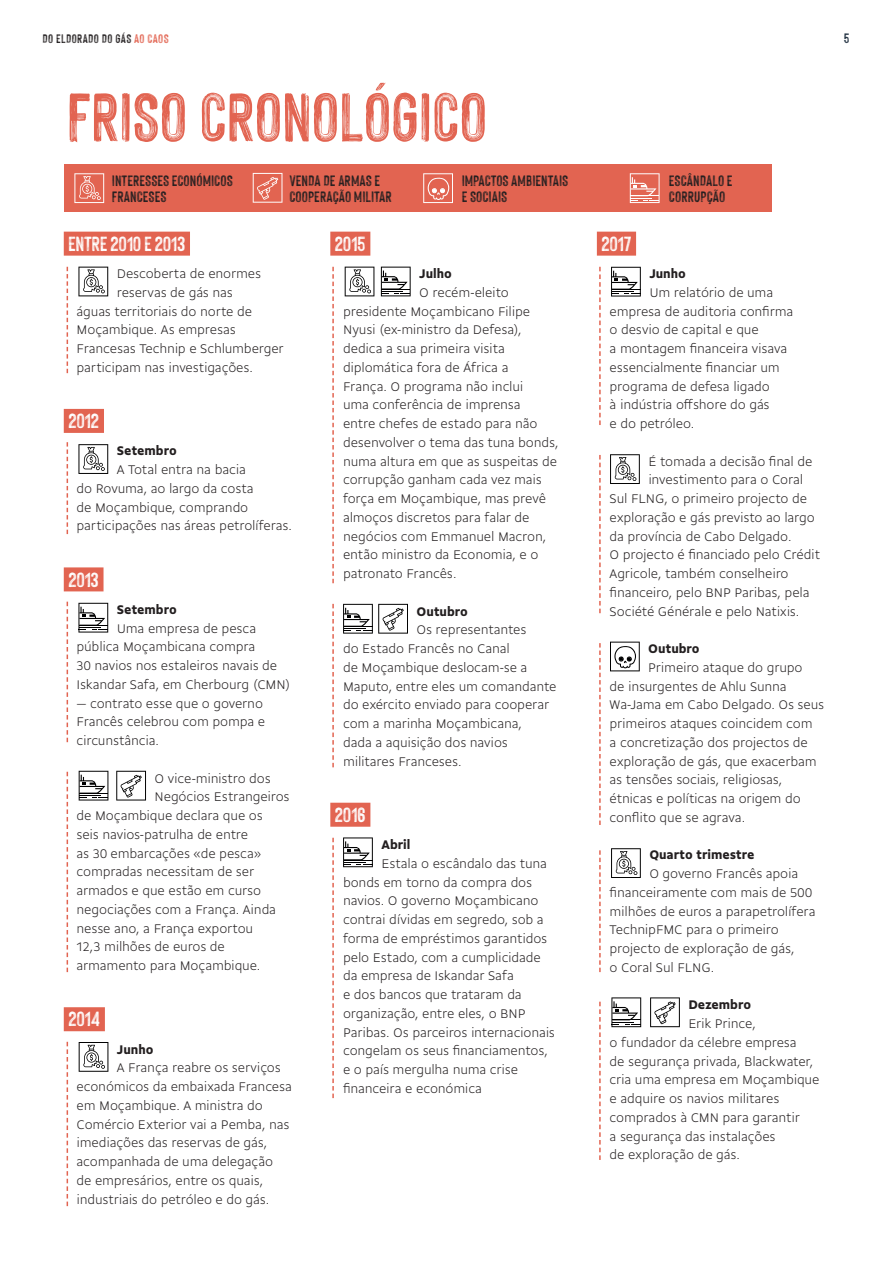
<style>
.page{position:relative;width:893px;height:1263px;background:#fff}
.page>*{position:absolute;margin:0;border:0;box-sizing:border-box;transform-origin:0 0}
.t1{font:75px "Hackney Vector";letter-spacing:-.01em;color:#e26451}
.t2{font:22.5px "Hackney Vector";letter-spacing:-.02em;color:#fff}
.t3{font:16.5px/16.5px "Hackney Vector";color:#231f20}
.t4{font:15px "Hackney Vector";color:#203040}
.t5{font:300 13.5px/18.8px "Gemeli";letter-spacing:-.015em;color:#231f20}
.t6{font:900 13.5px "Gemeli";letter-spacing:-.005em;color:#231f20}
.t7{font:13.5px "Hackney Vector";letter-spacing:.025em;color:#231f20}
.s1{color:#e26451}
</style>
<div class="page">
<div style="left:65px;top:164px;width:707px;height:48px;background:#e26451"></div>
<div style="left:64px;top:232px;width:126px;height:24px;background:#e26451"></div>
<div style="left:64px;top:409px;width:40px;height:24px;background:#e26451"></div>
<div style="left:64px;top:567px;width:40px;height:24px;background:#e26451"></div>
<div style="left:64px;top:1007px;width:41px;height:24px;background:#e26451"></div>
<div style="left:330px;top:232px;width:40px;height:24px;background:#e26451"></div>
<div style="left:330px;top:803px;width:40px;height:24px;background:#e26451"></div>
<div style="left:597px;top:232px;width:39px;height:24px;background:#e26451"></div>
<svg style="left:74px;top:173px;width:30px;height:30px"></svg>
<svg style="left:253px;top:173px;width:29px;height:30px"></svg>
<svg style="left:423px;top:173px;width:30px;height:30px"></svg>
<svg style="left:630px;top:173px;width:30px;height:30px"></svg>
<svg style="left:78px;top:267px;width:30px;height:29px"></svg>
<svg style="left:78px;top:444px;width:30px;height:30px"></svg>
<svg style="left:78px;top:603px;width:30px;height:29px"></svg>
<svg style="left:79px;top:771px;width:29px;height:29px"></svg>
<svg style="left:116px;top:771px;width:30px;height:29px"></svg>
<svg style="left:79px;top:1042px;width:29px;height:30px"></svg>
<svg style="left:345px;top:267px;width:29px;height:29px"></svg>
<svg style="left:381px;top:267px;width:30px;height:29px"></svg>
<svg style="left:343px;top:604px;width:65px;height:30px"></svg>
<svg style="left:343px;top:837px;width:30px;height:30px"></svg>
<svg style="left:611px;top:267px;width:30px;height:30px"></svg>
<svg style="left:610px;top:454px;width:30px;height:30px"></svg>
<svg style="left:610px;top:642px;width:30px;height:29px"></svg>
<svg style="left:611px;top:848px;width:30px;height:30px"></svg>
<svg style="left:611px;top:997px;width:30px;height:30px"></svg>
<svg style="left:650px;top:997px;width:30px;height:30px"></svg>
<svg style="left:67px;top:267px;width:1px;height:106px"></svg>
<svg style="left:67px;top:442px;width:1px;height:92px"></svg>
<svg style="left:67px;top:602px;width:1px;height:140px"></svg>
<svg style="left:67px;top:772px;width:1px;height:200px"></svg>
<svg style="left:67px;top:1042px;width:1px;height:164px"></svg>
<svg style="left:332px;top:267px;width:2px;height:316px"></svg>
<svg style="left:332px;top:604px;width:2px;height:163px"></svg>
<svg style="left:332px;top:838px;width:2px;height:260px"></svg>
<svg style="left:599px;top:267px;width:2px;height:158px"></svg>
<svg style="left:599px;top:455px;width:2px;height:158px"></svg>
<svg style="left:599px;top:643px;width:2px;height:182px"></svg>
<svg style="left:599px;top:850px;width:2px;height:122px"></svg>
<svg style="left:599px;top:1002px;width:2px;height:158px"></svg>
<p class="t7" style="left:43px;top:31px;width:128px">DO ELDORADO DO GÁS <span class="s1">AO CAOS</span></p>
<p class="t4" style="left:844px;top:30px;width:7px">5</p>
<h1 class="t1" style="left:66px;top:76px;width:423px">FRISO CRONOLÓGICO</h1>
<p class="t3" style="left:112px;top:172px;width:122px">INTERESSES ECONÓMICOS<br>FRANCESES</p>
<p class="t3" style="left:289px;top:172px;width:104px">VENDA DE ARMAS E<br>COOPERAÇÃO MILITAR</p>
<p class="t3" style="left:462px;top:172px;width:108px">IMPACTOS AMBIENTAIS<br>E SOCIAIS</p>
<p class="t3" style="left:669px;top:172px;width:65px">ESCÂNDALO E<br>CORRUPÇÃO</p>
<h2 class="t2" style="left:68px;top:231px;width:119px">ENTRE 2010 E 2013</h2>
<p class="t5" style="left:117px;top:263px;width:146px">Descoberta de enormes</p>
<p class="t5" style="left:117px;top:282px;width:118px">reservas de gás nas</p>
<p class="t5" style="left:77px;top:301px;width:177px">águas territoriais do norte de</p>
<p class="t5" style="left:77px;top:320px;width:161px">Moçambique. As empresas</p>
<p class="t5" style="left:77px;top:338px;width:209px">Francesas Technip e Schlumberger</p>
<p class="t5" style="left:77px;top:357px;width:178px">participam nas investigações.</p>
<h2 class="t2" style="left:68px;top:408px;width:33px">2012</h2>
<p class="t6" style="left:117px;top:441px;width:62px">Setembro</p>
<p class="t5" style="left:77px;top:459px;width:217px;text-indent:40px">A Total entra na bacia<br>do Rovuma, ao largo da costa<br>de Moçambique, comprando participações nas áreas petrolíferas.</p>
<h2 class="t2" style="left:68px;top:567px;width:32px">2013</h2>
<p class="t6" style="left:117px;top:600px;width:62px">Setembro</p>
<p class="t5" style="left:77px;top:618px;width:215px;text-indent:40px">Uma empresa de pesca pública Moçambicana compra<br>30 navios nos estaleiros navais de<br>Iskandar Safa, em Cherbourg (CMN)</p>
<p class="t5" style="left:77px;top:693px;width:190px">— contrato esse que o governo<br>Francês celebrou com pompa e circunstância.</p>
<p class="t5" style="left:155px;top:768px;width:118px">O vice-ministro dos</p>
<p class="t5" style="left:155px;top:787px;width:137px">Negócios Estrangeiros</p>
<p class="t5" style="left:77px;top:805px;width:188px">de Moçambique declara que os</p>
<p class="t5" style="left:77px;top:824px;width:173px">seis navios-patrulha de entre</p>
<p class="t5" style="left:77px;top:843px;width:186px">as 30 embarcações «de pesca»</p>
<p class="t5" style="left:77px;top:862px;width:179px">compradas necessitam de ser</p>
<p class="t5" style="left:77px;top:880px;width:186px">armados e que estão em curso</p>
<p class="t5" style="left:77px;top:899px;width:201px">negociações com a França. Ainda</p>
<p class="t5" style="left:77px;top:918px;width:178px">nesse ano, a França exportou</p>
<p class="t5" style="left:77px;top:937px;width:150px">12,3 milhões de euros de</p>
<p class="t5" style="left:77px;top:955px;width:185px">armamento para Moçambique.</p>
<h2 class="t2" style="left:68px;top:1007px;width:34px">2014</h2>
<p class="t6" style="left:117px;top:1039px;width:38px">Junho</p>
<p class="t5" style="left:77px;top:1058px;width:217px;text-indent:40px">A França reabre os serviços económicos da embaixada Francesa em Moçambique. A ministra do<br>Comércio Exterior vai a Pemba, nas imediações das reservas de gás, acompanhada de uma delegação<br>de empresários, entre os quais, industriais do petróleo e do gás.</p>
<h2 class="t2" style="left:335px;top:231px;width:33px">2015</h2>
<p class="t6" style="left:419px;top:264px;width:34px">Julho</p>
<p class="t5" style="left:343px;top:282px;width:217px;text-indent:76px">O recém-eleito presidente Moçambicano Filipe<br>Nyusi (ex-ministro da Defesa), dedica a sua primeira visita diplomática fora de África a<br>França. O programa não inclui<br>uma conferência de imprensa<br>entre chefes de estado para não desenvolver o tema das tuna bonds, numa altura em que as suspeitas de corrupção ganham cada vez mais força em Moçambique, mas prevê almoços discretos para falar de negócios com Emmanuel Macron, então ministro da Economia, e o patronato Francês.</p>
<p class="t6" style="left:416px;top:602px;width:53px">Outubro</p>
<p class="t5" style="left:343px;top:620px;width:215px;text-indent:73px">Os representantes<br>do Estado Francês no Canal<br>de Moçambique deslocam-se a<br>Maputo, entre eles um comandante do exército enviado para cooperar com a marinha Moçambicana,<br>dada a aquisição dos navios militares Franceses.</p>
<h2 class="t2" style="left:335px;top:802px;width:33px">2016</h2>
<p class="t6" style="left:381px;top:835px;width:30px">Abril</p>
<p class="t5" style="left:343px;top:853px;width:213px;text-indent:38px">Estala o escândalo das tuna bonds em torno da compra dos navios. O governo Moçambicano contrai dívidas em segredo, sob a forma de empréstimos garantidos pelo Estado, com a cumplicidade da empresa de Iskandar Safa<br>e dos bancos que trataram da organização, entre eles, o BNP<br>Paribas. Os parceiros internacionais congelam os seus financiamentos, e o país mergulha numa crise financeira e económica</p>
<h2 class="t2" style="left:601px;top:231px;width:32px">2017</h2>
<p class="t6" style="left:649px;top:264px;width:38px">Junho</p>
<p class="t5" style="left:610px;top:282px;width:185px;text-indent:40px">Um relatório de uma empresa de auditoria confirma o desvio de capital e que<br>a montagem financeira visava essencialmente financiar um programa de defesa ligado<br>à indústria offshore do gás<br>e do petróleo.</p>
<p class="t5" style="left:648px;top:451px;width:166px">É tomada a decisão final de</p>
<p class="t5" style="left:648px;top:470px;width:156px">investimento para o Coral</p>
<p class="t5" style="left:610px;top:488px;width:199px">Sul FLNG, o primeiro projecto de</p>
<p class="t5" style="left:610px;top:507px;width:207px">exploração e gás previsto ao largo</p>
<p class="t5" style="left:610px;top:526px;width:183px">da província de Cabo Delgado.</p>
<p class="t5" style="left:610px;top:545px;width:212px">O projecto é financiado pelo Crédit</p>
<p class="t5" style="left:610px;top:563px;width:180px">Agricole, também conselheiro</p>
<p class="t5" style="left:610px;top:582px;width:201px">financeiro, pelo BNP Paribas, pela</p>
<p class="t5" style="left:610px;top:601px;width:191px">Société Générale e pelo Natixis.</p>
<p class="t6" style="left:648px;top:639px;width:53px">Outubro</p>
<p class="t5" style="left:610px;top:657px;width:216px;text-indent:39px">Primeiro ataque do grupo<br>de insurgentes de Ahlu Sunna<br>Wa-Jama em Cabo Delgado. Os seus primeiros ataques coincidem com<br>a concretização dos projectos de exploração de gás, que exacerbam as tensões sociais, religiosas, étnicas e políticas na origem do conflito que se agrava.</p>
<p class="t6" style="left:649px;top:845px;width:107px">Quarto trimestre</p>
<p class="t5" style="left:610px;top:863px;width:207px;text-indent:40px">O governo Francês apoia financeiramente com mais de 500 milhões de euros a parapetrolífera<br>TechnipFMC para o primeiro projecto de exploração de gás,<br>o Coral Sul FLNG.</p>
<p class="t6" style="left:688px;top:995px;width:64px">Dezembro</p>
<p class="t5" style="left:610px;top:1013px;width:211px;text-indent:79px">Erik Prince,<br>o fundador da célebre empresa<br>de segurança privada, Blackwater, cria uma empresa em Moçambique e adquire os navios militares comprados à CMN para garantir<br>a segurança das instalações<br>de exploração de gás.</p>
</div>
